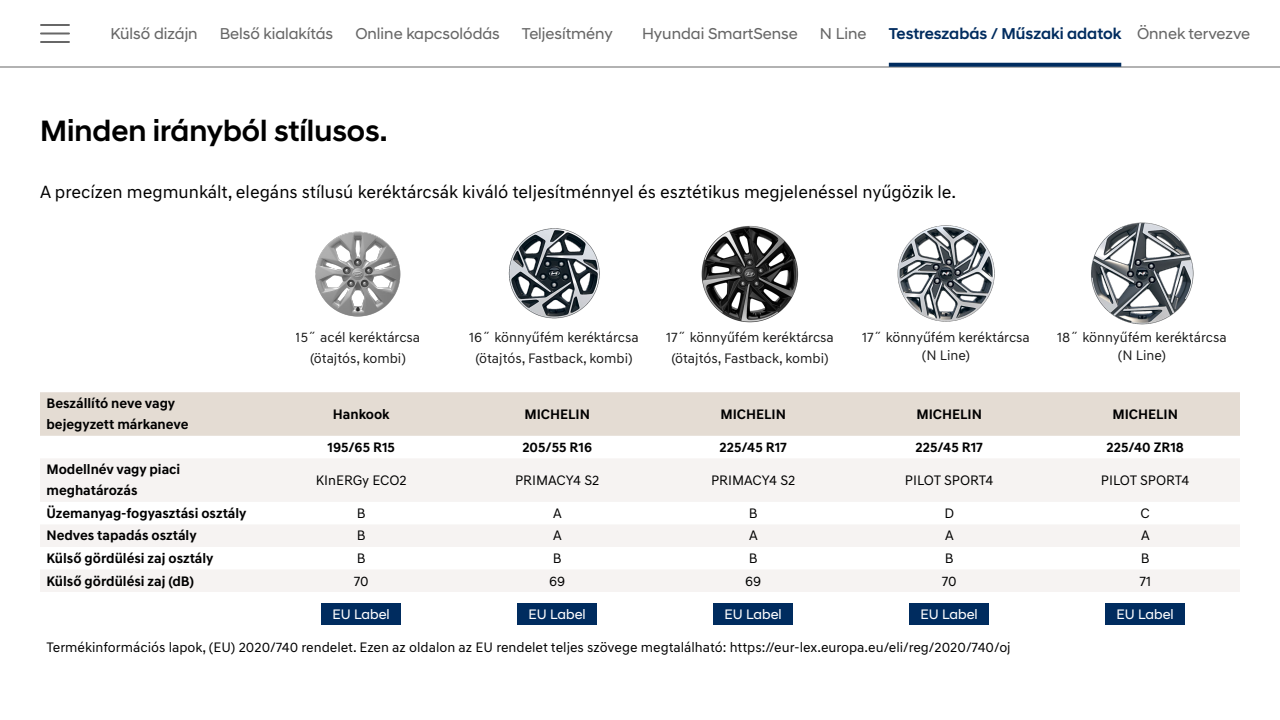
<style>
.page{position:relative;width:1280px;height:720px;background:#fff}
.page>*{position:absolute;margin:0;border:0;box-sizing:border-box;transform-origin:0 0}
.t1{font:500 30px "Hyundai Sans Head";color:#000}
.t2{font:18px "Hyundai Sans Text";color:#000}
.t3{font:16px "Hyundai Sans Head";color:#676767}
.t4{font:500 16px "Hyundai Sans Head";color:#002c5f}
.t5{font:14px/21px "Hyundai Sans Text";color:#000;text-align:center}
.t6{font:700 14px/21px "Hyundai Sans Text";color:#000}
.t7{font:14px "Hyundai Sans Head";color:#fff}
.s1{font-weight:400;color:#676767}
</style>
<div class="page">
<img style="left:508px;top:228px;width:92px;height:91px">
<img style="left:897px;top:225px;width:98px;height:97px">
<img style="left:1091px;top:222px;width:103px;height:103px">
<img style="left:315px;top:231px;width:86px;height:86px">
<img style="left:701px;top:225px;width:98px;height:98px">
<hr style="left:0;top:67px;width:1280px;height:1px;background:#676767">
<hr style="left:41px;top:24px;width:28px;height:2px;background:#676767">
<hr style="left:41px;top:41px;width:28px;height:2px;background:#676767">
<hr style="left:41px;top:32px;width:28px;height:2px;background:#676767">
<svg style="left:889px;top:63px;width:232px;height:4px"></svg>
<div style="left:40px;top:392px;width:1200px;height:44px;background:#e4dcd3"></div>
<svg style="left:40px;top:459px;width:1200px;height:133px;fill:#f6f3f2"></svg>
<div style="left:321px;top:603px;width:80px;height:22px;background:#002c5f"></div>
<div style="left:517px;top:603px;width:80px;height:22px;background:#002c5f"></div>
<div style="left:713px;top:603px;width:80px;height:22px;background:#002c5f"></div>
<div style="left:909px;top:603px;width:80px;height:22px;background:#002c5f"></div>
<div style="left:1105px;top:603px;width:80px;height:22px;background:#002c5f"></div>
<p class="t3" style="left:110px;top:24px;width:89px">Külső dizájn</p>
<p class="t3" style="left:220px;top:24px;width:115px">Belső kialakítás</p>
<p class="t3" style="left:355px;top:24px;width:146px">Online kapcsolódás</p>
<p class="t3" style="left:522px;top:24px;width:92px">Teljesítmény</p>
<p class="t3" style="left:642px;top:24px;width:157px">Hyundai SmartSense</p>
<p class="t3" style="left:820px;top:24px;width:48px">N Line</p>
<p class="t4" style="left:889px;top:24px;width:363px">Testreszabás / Műszaki adatok <span class="s1">Önnek tervezve</span></p>
<h1 class="t1" style="left:40px;top:113px;width:349px">Minden irányból stílusos.</h1>
<p class="t2" style="left:40px;top:181px;width:918px">A precízen megmunkált, elegáns stílusú keréktárcsák kiváló teljesítménnyel és esztétikus megjelenéssel nyűgözik le.</p>
<p class="t5" style="left:296px;top:327px;width:126px">15˝ acél keréktárcsa (ötajtós, kombi)</p>
<p class="t5" style="left:469px;top:327px;width:171px">16˝ könnyűfém keréktárcsa (ötajtós, Fastback, kombi)</p>
<p class="t5" style="left:666px;top:327px;width:169px">17˝ könnyűfém keréktárcsa (ötajtós, Fastback, kombi)</p>
<p class="t5" style="left:862px;top:329px;width:169px;line-height:17.5px">17˝ könnyűfém keréktárcsa (N Line)</p>
<p class="t5" style="left:1057px;top:329px;width:171px;line-height:17.5px">18˝ könnyűfém keréktárcsa (N Line)</p>
<p class="t6" style="left:46px;top:393px;width:144px">Beszállító neve vagy bejegyzett márkaneve</p>
<p class="t6" style="left:333px;top:404px;width:58px">Hankook</p>
<p class="t6" style="left:524px;top:404px;width:67px">MICHELIN</p>
<p class="t6" style="left:720px;top:404px;width:67px">MICHELIN</p>
<p class="t6" style="left:916px;top:404px;width:67px">MICHELIN</p>
<p class="t6" style="left:1112px;top:404px;width:67px">MICHELIN</p>
<p class="t6" style="left:328px;top:437px;width:69px">195/65 R15</p>
<p class="t6" style="left:522px;top:437px;width:71px">205/55 R16</p>
<p class="t6" style="left:720px;top:437px;width:69px">225/45 R17</p>
<p class="t6" style="left:916px;top:437px;width:69px">225/45 R17</p>
<p class="t6" style="left:1107px;top:437px;width:79px">225/40 ZR18</p>
<p class="t6" style="left:47px;top:459px;width:135px">Modellnév vagy piaci meghatározás</p>
<p class="t5" style="left:316px;top:470px;width:93px">KInERGy ECO2</p>
<p class="t5" style="left:515px;top:470px;width:86px">PRIMACY4 S2</p>
<p class="t5" style="left:711px;top:470px;width:86px">PRIMACY4 S2</p>
<p class="t5" style="left:905px;top:470px;width:90px">PILOT SPORT4</p>
<p class="t5" style="left:1101px;top:470px;width:90px">PILOT SPORT4</p>
<p class="t6" style="left:47px;top:503px;width:202px">Üzemanyag-fogyasztási osztály</p>
<p class="t5" style="left:357px;top:503px;width:10px">B</p>
<p class="t5" style="left:553px;top:503px;width:10px">A</p>
<p class="t5" style="left:749px;top:503px;width:10px">B</p>
<p class="t5" style="left:944px;top:503px;width:11px">D</p>
<p class="t5" style="left:1141px;top:503px;width:11px">C</p>
<p class="t6" style="left:47px;top:525px;width:152px">Nedves tapadás osztály</p>
<p class="t5" style="left:357px;top:525px;width:10px">B</p>
<p class="t5" style="left:553px;top:525px;width:10px">A</p>
<p class="t5" style="left:749px;top:525px;width:10px">A</p>
<p class="t5" style="left:945px;top:525px;width:10px">A</p>
<p class="t5" style="left:1141px;top:525px;width:10px">A</p>
<p class="t6" style="left:47px;top:548px;width:169px">Külső gördülési zaj osztály</p>
<p class="t5" style="left:357px;top:548px;width:10px">B</p>
<p class="t5" style="left:553px;top:548px;width:10px">B</p>
<p class="t5" style="left:749px;top:548px;width:10px">B</p>
<p class="t5" style="left:945px;top:548px;width:10px">B</p>
<p class="t5" style="left:1141px;top:548px;width:10px">B</p>
<p class="t6" style="left:47px;top:570px;width:149px">Külső gördülési zaj (dB)</p>
<p class="t5" style="left:354px;top:570px;width:17px">70</p>
<p class="t5" style="left:549px;top:570px;width:18px">69</p>
<p class="t5" style="left:745px;top:570px;width:18px">69</p>
<p class="t5" style="left:942px;top:570px;width:17px">70</p>
<p class="t5" style="left:1139px;top:570px;width:13px">71</p>
<p class="t7" style="left:333px;top:606px;width:59px">EU Label</p>
<p class="t7" style="left:529px;top:606px;width:59px">EU Label</p>
<p class="t7" style="left:725px;top:606px;width:59px">EU Label</p>
<p class="t7" style="left:921px;top:606px;width:59px">EU Label</p>
<p class="t7" style="left:1117px;top:606px;width:59px">EU Label</p>
<p class="t5" style="left:46px;top:636px;width:966px">Termékinformációs lapok, (EU) 2020/740 rendelet. Ezen az oldalon az EU rendelet teljes szövege megtalálható: https://eur-lex.europa.eu/eli/reg/2020/740/oj</p>
</div>
